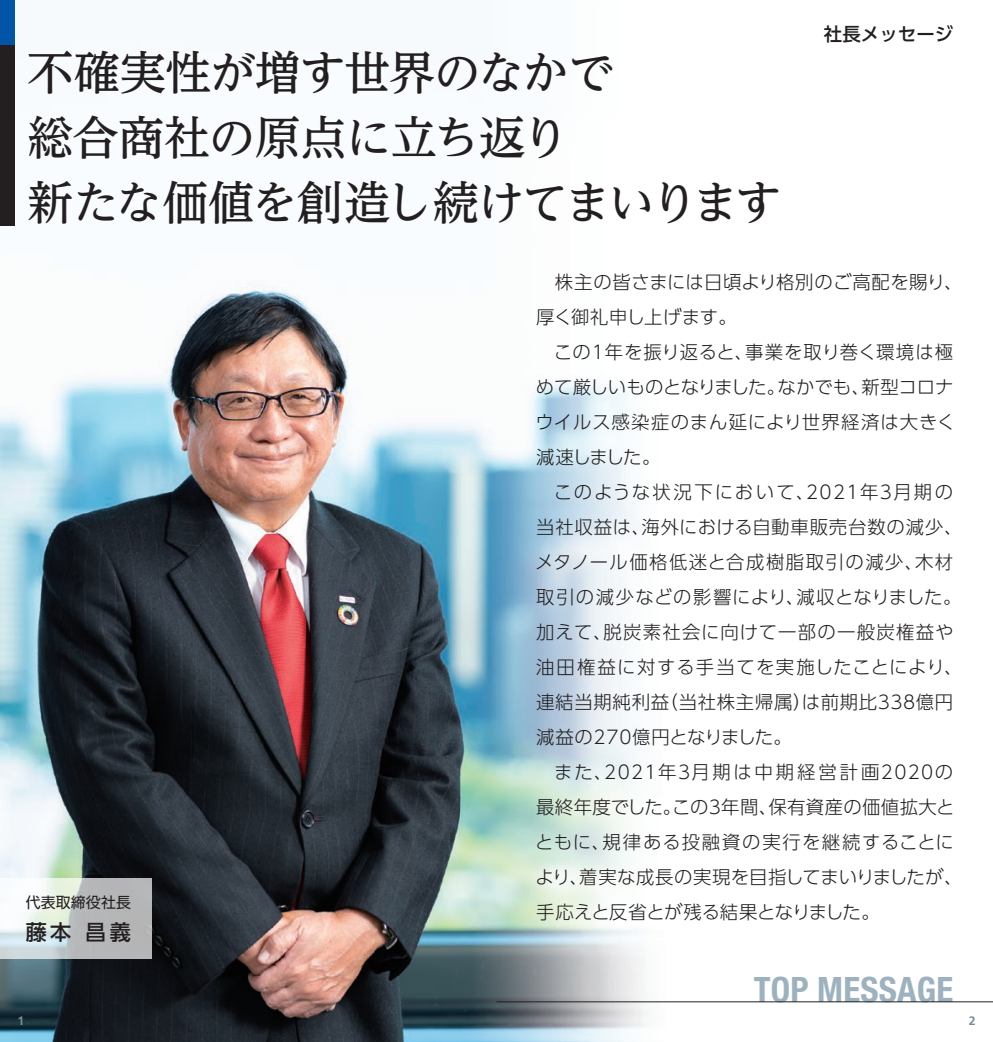
<style>
.page{position:relative;width:993px;height:1042px;background:#fff}
.page>*{position:absolute;margin:0;border:0;box-sizing:border-box;transform-origin:0 0}
.t1{font:500 46.38px/64.8px "UD Reimin Pro";letter-spacing:-.025em;color:#231f20}
.t2{font:700 condensed 35px "Helvetica Neue LT Std";letter-spacing:.005em;color:#9db2be}
.t3{font:500 21px "UD Shin Go Pro";color:#231f20}
.t4{font:300 18.38px/35px "UD Shin Go Pro";letter-spacing:.04em;color:#231f20;text-align:justify}
.t5{font:300 18.38px/35px "UD Shin Go Pro";letter-spacing:.02em;color:#231f20}
.t6{font:300 18.38px/35px "UD Shin Go Pro";letter-spacing:.01em;color:#231f20}
.t7{font:500 18.38px "UD Shin Go Pro";letter-spacing:.005em;color:#231f20}
.t8{font:14.88px "UD Shin Go Pro";letter-spacing:.01em;color:#231f20}
.t9{font:700 12.25px "Frutiger LT Std";color:#7b8c95}
</style>
<div class="page">
<img style="left:0;top:283px;width:992px;height:759px">
<svg style="left:0;top:878px;width:151px;height:81px;fill:#b7bbbd"></svg>
<div style="left:0;top:0;width:15px;height:226px;background:#231f20"></div>
<div style="left:0;top:0;width:15px;height:45px;background:#0154a6"></div>
<hr style="left:496px;top:1001px;width:496px;height:1px;background:#231f20">
<h1 class="t1" style="left:27px;top:39px;width:756px">不確実性が増す世界のなかで<br>総合商社の原点に立ち返り<br>新たな価値を創造し続けてまいります</h1>
<p class="t7" style="left:823px;top:19px;width:131px">社長メッセージ</p>
<p class="t8" style="left:26px;top:890px;width:107px">代表取締役社長</p>
<p class="t3" style="left:26px;top:915px;width:106px">藤本 昌義</p>
<p class="t6" style="left:536px;top:264px;width:427px;text-indent:19px">株主の皆さまには日頃より格別のご高配を賜り、厚く御礼申し上げます。</p>
<p class="t4" style="left:535px;top:334px;width:421px;text-indent:18px">この1年を振り返ると、事業を取り巻く環境は極めて厳しいものとなりました。なかでも、新型コロナウイルス感染症のまん延により世界経済は大きく減速しました。</p>
<p class="t4" style="left:535px;top:474px;width:429px;text-align:left;text-indent:19px">このような状況下において、2021年3月期の当社収益は、海外における自動車販売台数の減少、メタノール価格低迷と合成樹脂取引の減少、木材取引の減少などの影響により、減収となりました。加えて、脱炭素社会に向けて一部の一般炭権益や油田権益に対する手当てを実施したことにより、連結当期純利益（当社株主帰属）は前期比338億円減益の270億円となりました。</p>
<p class="t5" style="left:535px;top:754px;width:429px;text-indent:19px">また、2021年3月期は中期経営計画2020の最終年度でした。この3年間、保有資産の価値拡大とともに、規律ある投融資の実行を継続することにより、着実な成長の実現を目指してまいりましたが、手応えと反省とが残る結果となりました。</p>
<h2 class="t2" style="left:753px;top:968px;width:201px">TOP MESSAGE</h2>
<p class="t9" style="left:17px;top:1013px;width:8px">1</p>
<p class="t9" style="left:968px;top:1013px;width:8px">2</p>
</div>
